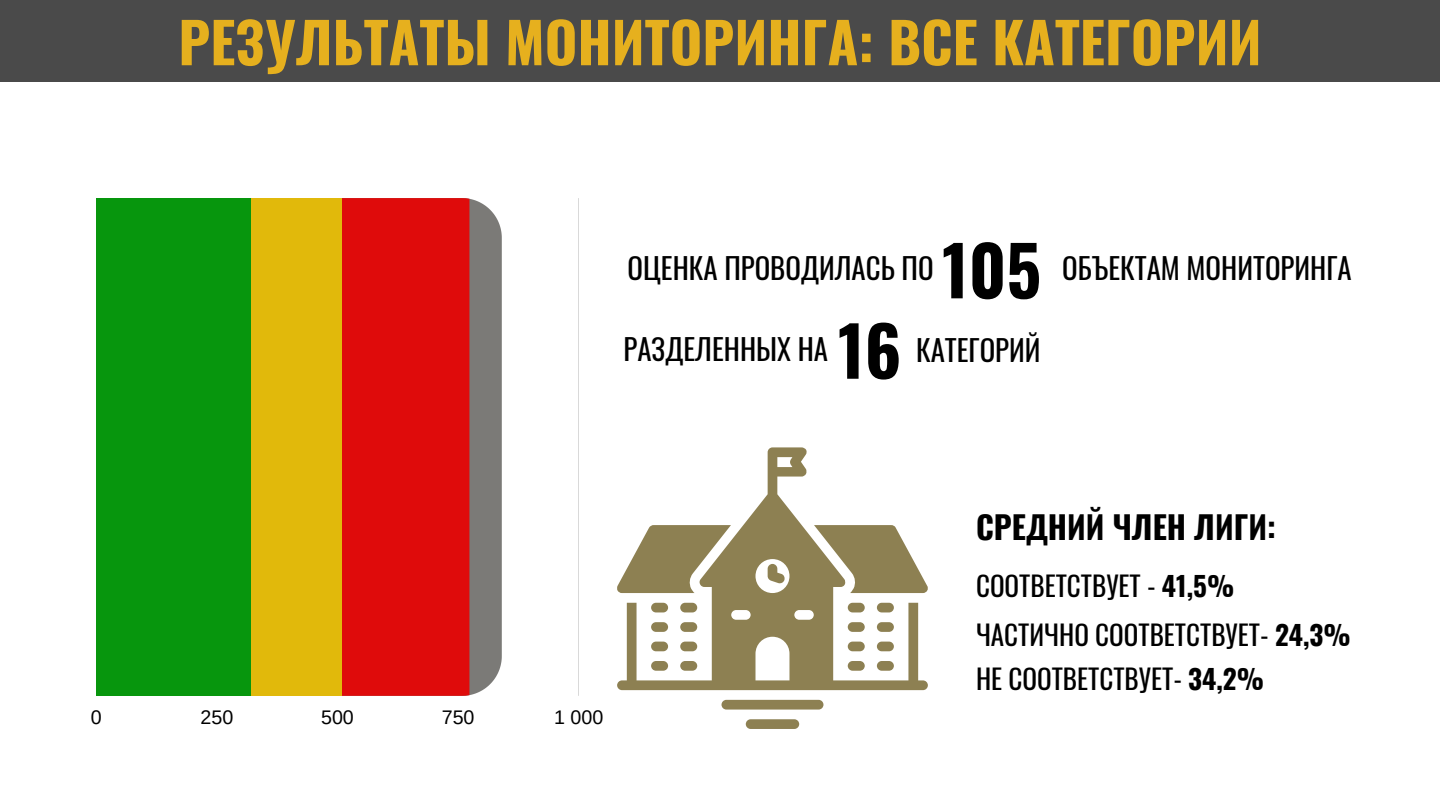
<style>
.page{position:relative;width:1440px;height:810px;background:#fff}
.page>*{position:absolute;margin:0;border:0;box-sizing:border-box;transform-origin:0 0}
.t1{font:700 68.4px "Oswald";color:#000}
.t2{font:700 56px "Oswald";color:#e6b01e}
.t3{font:700 31.6px "Oswald";color:#000}
.t4{font:28.9px "Oswald";color:#000}
.t5{font:27.1px/49.6px "Oswald";color:#000}
.t6{font:19.7px "Arimo";color:#000}
.s1{font-weight:700}
</style>
<div class="page">
<div style="left:0;top:0;width:1440px;height:81px;background:#4a4a4a"></div>
<hr style="left:578px;top:198px;width:1px;height:498px;background:#000">
<svg style="left:469px;top:198px;width:33px;height:498px;background:#827e7b"></svg>
<div style="left:342px;top:198px;width:127px;height:498px;background:#df0b0b"></div>
<div style="left:96px;top:198px;width:246px;height:498px;background:#e1b90b"></div>
<div style="left:96px;top:198px;width:155px;height:498px;background:#07960d"></div>
<div style="left:722px;top:700px;width:101px;height:10px;background:#8d8052;border-radius:5px"></div>
<div style="left:746px;top:719px;width:53px;height:10px;background:#8d8052;border-radius:5px"></div>
<svg style="left:617px;top:447px;width:311px;height:243px"></svg>
<svg style="left:617px;top:525px;width:114px;height:68px"></svg>
<svg style="left:814px;top:525px;width:114px;height:68px"></svg>
<h2 class="t2" style="left:178px;top:-2px;width:1085px">РЕЗУЛЬТАТЫ МОНИТОРИНГА: ВСЕ КАТЕГОРИИ</h2>
<p class="t4" style="left:627px;top:246px;width:308px">ОЦЕНКА ПРОВОДИЛАСЬ ПО</p>
<h1 class="t1" style="left:942px;top:217px;width:101px">105</h1>
<p class="t4" style="left:624px;top:326px;width:206px">РАЗДЕЛЕННЫХ НА</p>
<h1 class="t1" style="left:838px;top:297px;width:65px">16</h1>
<p class="t4" style="left:916px;top:328px;width:126px">КАТЕГОРИЙ</p>
<p class="t4" style="left:1062px;top:246px;width:291px">ОБЪЕКТАМ МОНИТОРИНГА</p>
<p class="t3" style="left:976px;top:503px;width:301px">СРЕДНИЙ ЧЛЕН ЛИГИ:</p>
<p class="t6" style="left:91px;top:706px;width:12px">0</p>
<p class="t6" style="left:201px;top:706px;width:34px">250</p>
<p class="t6" style="left:321px;top:706px;width:34px">500</p>
<p class="t6" style="left:442px;top:706px;width:34px">750</p>
<p class="t6" style="left:554px;top:706px;width:51px">1 000</p>
<p class="t5" style="left:976px;top:560px;width:376px">СООТВЕТСТВУЕТ - <span class="s1">41,5%<br></span>ЧАСТИЧНО СООТВЕТСТВУЕТ- <span class="s1">24,3%</span></p>
<p class="t5" style="left:976px;top:653px;width:290px">НЕ СООТВЕТСТВУЕТ- <span class="s1">34,2%</span></p>
</div>
